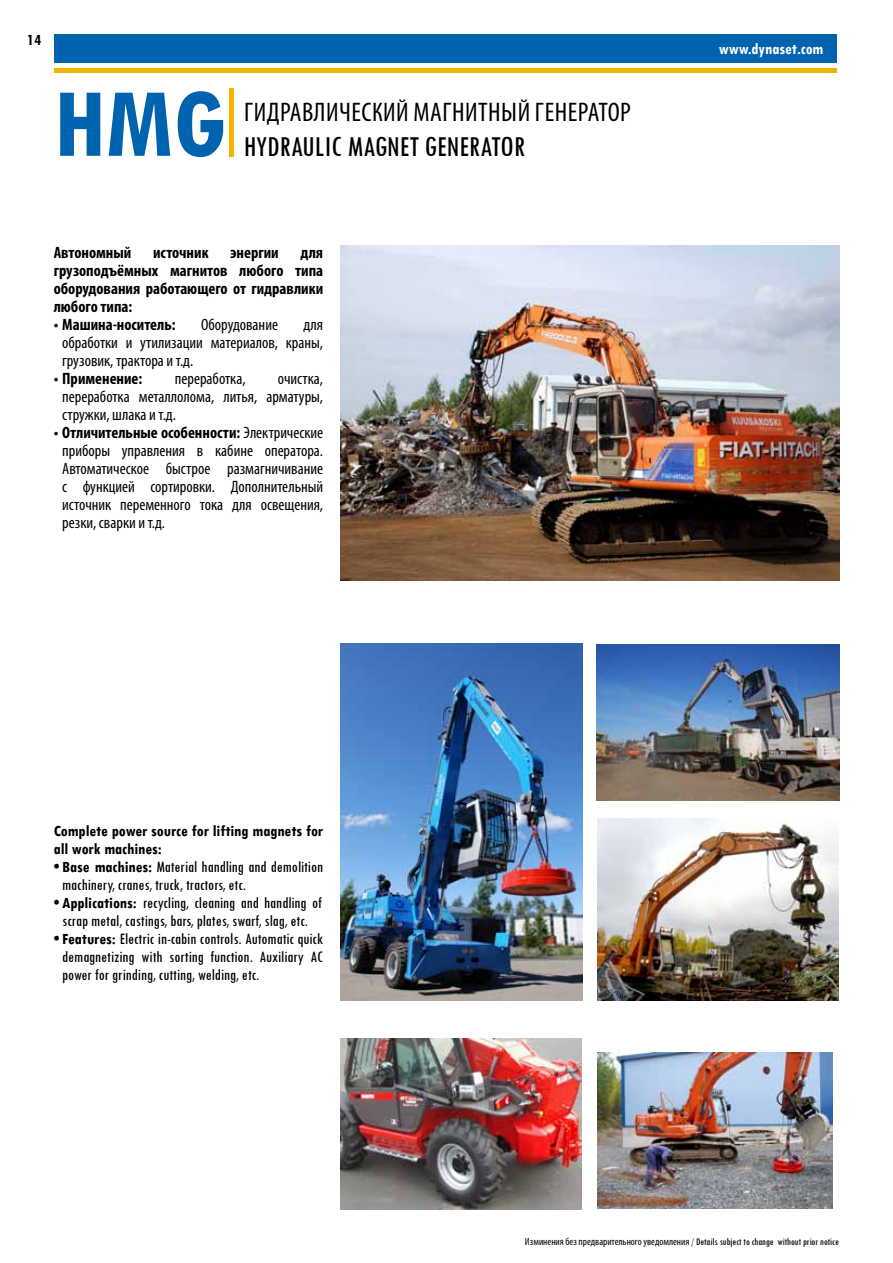
<style>
.page{position:relative;width:893px;height:1263px;background:#fff}
.page>*{position:absolute;margin:0;border:0;box-sizing:border-box;transform-origin:0 0}
.t1{font:700 condensed 103.5px "Tw Cen";color:#0063af}
.t2{font:condensed 30px "Tw Cen";color:#000}
.t3{font:condensed 27px "Myriad Pro";color:#000}
.t4{font:condensed 16.5px/18px "Myriad Pro";color:#000;text-align:justify}
.t5{font:condensed 16.5px/18px "Tw Cen";color:#000}
.t6{font:700 condensed 16.5px/18px "Myriad Pro";color:#000;text-align:justify}
.t7{font:700 condensed 16.5px/18px "Tw Cen";color:#000}
.t8{font:700 condensed 16.5px "Tw Cen";color:#fff}
.t9{font:condensed 10.5px "Tw Cen";color:#000}
.s1{font-weight:700}
.s2{font-family:"Myriad Pro"}
</style>
<div class="page">
<div style="left:54px;top:35px;width:782px;height:28px;background:#0063af"></div>
<hr style="left:54px;top:68px;width:782px;height:4px;background:#f3b400">
<div style="left:229px;top:88px;width:5px;height:68px;background:#f3b400"></div>
<img style="left:596px;top:644px;width:244px;height:157px">
<img style="left:340px;top:643px;width:242px;height:358px">
<img style="left:341px;top:1038px;width:240px;height:171px">
<img style="left:597px;top:1052px;width:236px;height:157px">
<img style="left:340px;top:246px;width:500px;height:334px">
<img style="left:597px;top:819px;width:241px;height:182px">
<p class="t7" style="left:27px;top:30px;width:16px">14</p>
<h1 class="t1" style="left:54px;top:61px;width:174px">HMG</h1>
<h3 class="t3" style="left:244px;top:96px;width:23px">Гидравлический</h3>
<h3 class="t3" style="left:414px;top:96px;width:14px">магнитный</h3>
<h3 class="t3" style="left:535px;top:96px;width:12px">генератор</h3>
<h2 class="t2" style="left:244px;top:128px;width:24px">Hydraulic</h2>
<h2 class="t2" style="left:348px;top:128px;width:13px">magnet</h2>
<h2 class="t2" style="left:425px;top:128px;width:12px">generator</h2>
<p class="t6" style="left:54px;top:243px;width:79px">Автономный</p>
<p class="t6" style="left:153px;top:243px;width:57px">источник</p>
<p class="t6" style="left:230px;top:243px;width:50px">энергии</p>
<p class="t6" style="left:54px;top:243px;width:271px;text-indent:247px">для грузоподъёмных магнитов любого типа оборудования работающего от гидравлики любого типа:</p>
<p class="t6" style="left:54px;top:315px;width:123px">• Машина-носитель:</p>
<p class="t4" style="left:201px;top:315px;width:78px">Оборудование</p>
<p class="t4" style="left:62px;top:315px;width:262px;text-indent:241px">для обработки и утилизации материалов, краны, грузовик, трактора и т.д.</p>
<p class="t6" style="left:54px;top:369px;width:90px">• Применение:</p>
<p class="t4" style="left:175px;top:369px;width:72px">переработка,</p>
<p class="t4" style="left:62px;top:369px;width:262px;text-indent:216px">очистка, переработка металлолома, литья, арматуры, стружки, шлака и т.д.</p>
<p class="t4" style="left:62px;top:423px;width:262px;text-indent:-8px"><span class="s1">• Отличительные особенности:</span> Электрические приборы управления в кабине оператора.<br>Автоматическое быстрое размагничивание с функцией сортировки. Дополнительный источник переменного тока для освещения, резки, сварки и т.д.</p>
<p class="t8" style="left:719px;top:39px;width:106px">www.dynaset.com</p>
<p class="t7" style="left:54px;top:821px;width:271px">Complete power source for lifting magnets for all work machines:</p>
<p class="t5" style="left:62px;top:857px;width:262px;text-indent:-8px"><span class="s1">• Base machines:</span> Material handling and demolition machinery, cranes, truck, tractors, etc.</p>
<p class="t5" style="left:54px;top:893px;width:270px;text-align:center"><span class="s1">• Applications:</span> recycling, cleaning and handling of scrap metal, castings, bars, plates, swarf, slag, etc.</p>
<p class="t5" style="left:62px;top:929px;width:262px;text-align:justify;text-indent:-8px"><span class="s1">• Features:</span> Electric in-cabin controls. Automatic quick demagnetizing with sorting function. Auxiliary AC power for grinding, cutting, welding, etc.</p>
<p class="t9" style="left:525px;top:1236px;width:316px"><span class="s2">Изминения без предварительного уведомления</span> / Details subject to change without prior notice</p>
</div>
